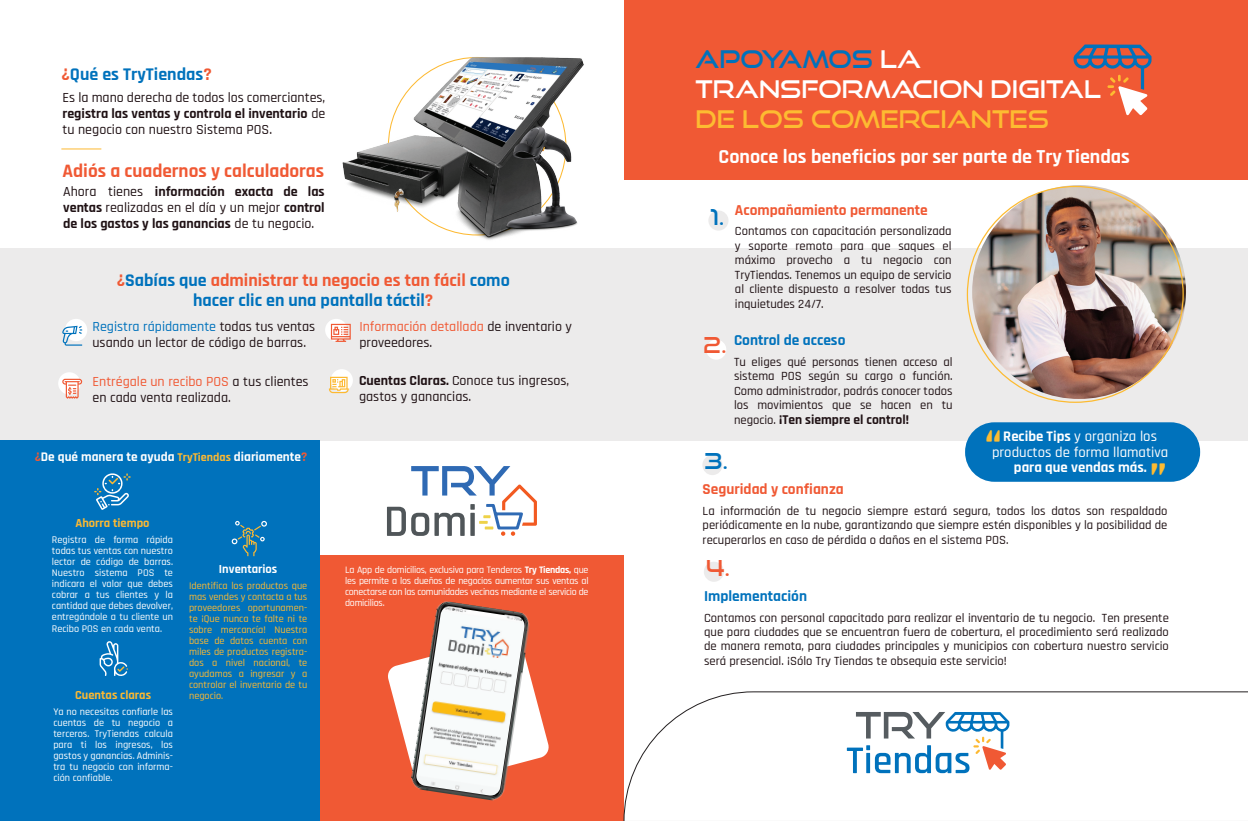
<style>
.page{position:relative;width:1248px;height:821px;background:#fff}
.page>*{position:absolute;margin:0;border:0;box-sizing:border-box;transform-origin:0 0}
.t1{font:700 47.9px "Rajdhani";color:#fdbb31}
.t2{font:24.1px/30px "Good Times Rg";color:#fff}
.t3{font:24.1px "Good Times Rg";color:#fdbb31}
.t4{font:21.8px "Good Times Rg";color:#0072bc}
.t5{font:21.8px "Good Times Rg";color:#f05934}
.t6{font:700 20px "Rajdhani";color:#fff}
.t7{font:700 19.2px "Rajdhani";color:#f05934}
.t8{font:700 18px/20px "Rajdhani";color:#0072bc;text-align:center}
.t9{font:700 15.3px "Rajdhani";color:#f05934}
.t10{font:700 15.3px "Rajdhani";color:#0072bc}
.t11{font:500 14.7px/15.6px "Rajdhani";color:#fff;text-align:center}
.t12{font:700 14.7px "Rajdhani";color:#fff}
.t13{font:500 14px/16px "Rajdhani";color:#1f1114}
.t14{font:700 14px/16px "Rajdhani";color:#1f1114;text-align:justify}
.t15{font:700 13.5px "Rajdhani";color:#1f1114}
.t16{font:700 13.3px "Rajdhani";color:#fff}
.t17{font:500 12.6px/14.4px "Rajdhani";color:#1f1114;text-align:justify}
.t18{font:700 12.5px "Rajdhani";color:#fdb931}
.t19{font:700 12.5px "Rajdhani";color:#fff}
.t20{font:500 10.3px/11.1px "Rajdhani";color:#fff;text-align:justify}
.t21{font:500 10.3px/11px "Rajdhani";color:#fdb931;text-align:justify}
.t22{font:500 10px/11px "Rajdhani";letter-spacing:-.025em;color:#fff;text-align:justify}
.s1{color:#f05934}
.s2{font-weight:700}
.s3{font-weight:500}
.s4{color:#0072bc}
.s5{font-size:12px;color:#fdb931}
.s6{font-weight:500;font-size:12.6px}
</style>
<div class="page">
<div style="left:0;top:248px;width:624px;height:192px;background:#ecebeb"></div>
<div style="left:607px;top:248px;width:640px;height:192px;background:#ecebeb"></div>
<div style="left:624px;top:0;width:623px;height:180px;background:#f05934"></div>
<svg style="left:1073px;top:44px;width:78px;height:71px"></svg>
<img style="left:972px;top:185px;width:213px;height:214px;border-radius:107px">
<div style="left:965px;top:422px;width:234px;height:59px;background:#0072bc;border-radius:29px"></div>
<div style="left:708px;top:210px;width:20px;height:20px;background:#ecebeb;border-radius:50%"></div>
<div style="left:706px;top:339px;width:20px;height:20px;background:#fff;border-radius:50%"></div>
<div style="left:702px;top:455px;width:20px;height:20px;background:#ecebeb;border-radius:50%"></div>
<div style="left:703px;top:561px;width:21px;height:20px;background:#ecebeb;border-radius:50%"></div>
<div style="left:0;top:440px;width:320px;height:380px;background:#0072bc"></div>
<div style="left:320px;top:555px;width:303px;height:265px;background:#f05934"></div>
<div style="left:65px;top:319px;width:22px;height:22px;background:#fff;border-radius:50%"></div>
<svg style="left:325px;top:319px;width:22px;height:22px"></svg>
<svg style="left:62px;top:326px;width:20px;height:19px"></svg>
<svg style="left:331px;top:324px;width:20px;height:18px"></svg>
<div style="left:58px;top:372px;width:22px;height:22px;background:#fff;border-radius:50%"></div>
<div style="left:330px;top:369px;width:23px;height:22px;background:#fff;border-radius:50%"></div>
<svg style="left:62px;top:378px;width:20px;height:20px"></svg>
<svg style="left:329px;top:376px;width:20px;height:17px"></svg>
<hr style="left:62px;top:148px;width:39px;height:1px;background:#fdb931">
<svg style="left:94px;top:473px;width:37px;height:37px"></svg>
<svg style="left:232px;top:520px;width:35px;height:36px"></svg>
<svg style="left:100px;top:641px;width:28px;height:35px"></svg>
<img style="left:342px;top:57px;width:242px;height:183px">
<svg style="left:623px;top:690px;width:624px;height:130px"></svg>
<svg style="left:846px;top:711px;width:163px;height:62px"></svg>
<svg style="left:387px;top:466px;width:150px;height:69px"></svg>
<svg style="left:388px;top:662px;width:161px;height:98px"></svg>
<img style="left:409px;top:601px;width:122px;height:200px">
<img style="left:415px;top:606px;width:110px;height:190px">
<h3 class="t8" style="left:61px;top:65px;width:152px"><span class="s1">¿</span>Qué es TryTiendas<span class="s1">?</span></h3>
<p class="t13" style="left:62px;top:89px;width:264px;text-align:justify">Es la mano derecha de todos los comerciantes, <span class="s2">registra las ventas y controla el inventario</span> de tu negocio con nuestro Sistema POS.</p>
<h3 class="t7" style="left:62px;top:159px;width:263px">Adiós a cuadernos y calculadoras</h3>
<p class="t14" style="left:63px;top:184px;width:263px"><span class="s3">Ahora tienes</span> información exacta de las ventas <span class="s3">realizadas en el día y un mejor</span> control de los gastos y las ganancias <span class="s3">de tu negocio.</span></p>
<h3 class="t8" style="left:117px;top:271px;width:394px"><span class="s1">¿</span>Sabías que <span class="s1">administrar tu negocio es tan fácil</span> como hacer clic en una pantalla táctil<span class="s1">?</span></h3>
<p class="t13" style="left:92px;top:319px;width:224px"><span class="s4">Registra rápidamente</span> todas tus ventas usando un lector de código de barras.</p>
<p class="t13" style="left:359px;top:319px;width:214px"><span class="s1">Información detallada</span> de inventario y proveedores.</p>
<p class="t13" style="left:359px;top:373px;width:212px"><span class="s2">Cuentas Claras.</span> Conoce tus ingresos, gastos y ganancias.</p>
<p class="t13" style="left:92px;top:373px;width:218px"><span class="s1">Entrégale un recibo POS</span> a tus clientes en cada venta realizada.</p>
<p class="t16" style="left:35px;top:448px;width:274px"><span class="s1">¿</span>De qué manera te ayuda <span class="s5">TryTiendas</span> diariamente<span class="s1">?</span></p>
<p class="t18" style="left:75px;top:515px;width:76px">Ahorra tiempo</p>
<p class="t20" style="left:52px;top:534px;width:122px">Registra de forma rápida todas tus ventas con nuestro lector de código de barras.<br>Nuestro sistema POS te indicara el valor que debes cobrar a tus clientes y la cantidad que debes devolver, entregándole a tu cliente un Recibo POS en cada venta.</p>
<p class="t19" style="left:219px;top:561px;width:60px">Inventarios</p>
<p class="t21" style="left:189px;top:581px;width:120px">Identifica los productos que mas vendes y contacta a tus proveedores oportunamen&shy;te ¡Que nunca te falte ni te sobre mercancía! Nuestra base de datos cuenta con miles de productos registra&shy;dos a nivel nacional, te ayudamos a ingresar y a controlar el inventario de tu</p>
<p class="t18" style="left:75px;top:687px;width:77px">Cuentas claras</p>
<p class="t21" style="left:189px;top:690px;width:36px">negocio.</p>
<p class="t20" style="left:53px;top:706px;width:121px">Ya no necesitas confiarle las cuentas de tu negocio a terceros. TryTiendas calcula para ti los ingresos, los gastos y ganancias. Adminis&shy;tra tu negocio con informa&shy;ción confiable.</p>
<p class="t22" style="left:345px;top:564px;width:245px">La App de domicilios, exclusiva para Tenderos <span class="s2">Try Tiendas,</span> que les permite a los dueños de negocios aumentar sus ventas al conectarse con las comunidades vecinas mediante el servicio de domicilios.</p>
<h2 class="t2" style="left:695px;top:43px;width:407px"><span class="s4">APOYAMOS</span> LA<br>TRANSFORMACION DIGITAL</h2>
<h2 class="t3" style="left:695px;top:104px;width:355px">DE LOS COMERCIANTES</h2>
<h3 class="t6" style="left:718px;top:145px;width:413px">Conoce los beneficios por ser parte de Try Tiendas</h3>
<h3 class="t4" style="left:710px;top:203px;width:16px">1.</h3>
<h3 class="t5" style="left:703px;top:331px;width:25px">2.</h3>
<p class="t9" style="left:735px;top:200px;width:194px">Acompañamiento permanente</p>
<p class="t17" style="left:735px;top:224px;width:218px">Contamos con capacitación personalizada y soporte remoto para que saques el máximo provecho a tu negocio con TryTiendas. Tenemos un equipo de servicio al cliente dispuesto a resolver todas tus inquietudes 24/7.</p>
<p class="t10" style="left:734px;top:331px;width:113px">Control de acceso</p>
<p class="t17" style="left:734px;top:355px;width:220px">Tu eliges qué personas tienen acceso al sistema POS según su cargo o función.<br>Como administrador, podrás conocer todos los movimientos que se hacen en tu</p>
<p class="t15" style="left:734px;top:411px;width:176px"><span class="s6">negocio.</span> ¡Ten siempre el control!</p>
<h3 class="t4" style="left:704px;top:448px;width:25px">3.</h3>
<h1 class="t1" style="left:984px;top:416px;width:18px">“</h1>
<p class="t11" style="left:991px;top:429px;width:178px"><span class="s2">Recibe Tips</span> y organiza los productos de forma llamativa</p>
<p class="t12" style="left:1013px;top:458px;width:134px">para que vendas más.</p>
<h1 class="t1" style="left:1166px;top:488px;width:18px;rotate:-180deg">“</h1>
<p class="t9" style="left:702px;top:480px;width:143px">Seguridad y confianza</p>
<p class="t17" style="left:702px;top:504px;width:466px">La información de tu negocio siempre estará segura, todos los datos son respaldado periódicamente en la nube, garantizando que siempre estén disponibles y la posibilidad de recuperarlos en caso de pérdida o daños en el sistema POS.</p>
<h3 class="t5" style="left:706px;top:554px;width:26px">4.</h3>
<p class="t10" style="left:704px;top:586px;width:104px">Implementación</p>
<p class="t17" style="left:704px;top:610px;width:466px">Contamos con personal capacitado para realizar el inventario de tu negocio. Ten presente que para ciudades que se encuentran fuera de cobertura, el procedimiento será realizado de manera remota, para ciudades principales y municipios con cobertura nuestro servicio será presencial. ¡Sólo Try Tiendas te obsequia este servicio!</p>
</div>
